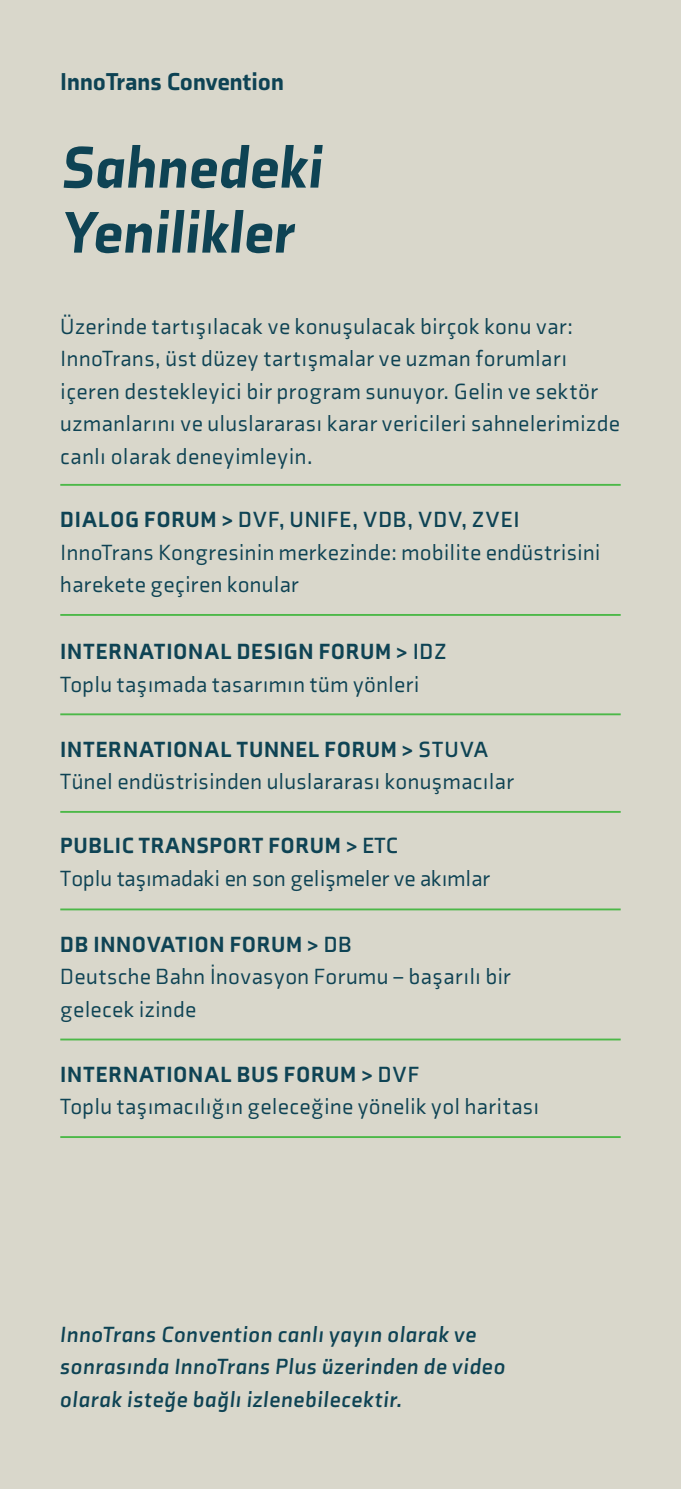
<style>
.page{position:relative;width:681px;height:1489px;background:#fff}
.page>*{position:absolute;margin:0;border:0;box-sizing:border-box;transform-origin:0 0}
.t1{font:italic 900 60px/65px "Axia";color:#0e4354}
.t2{font:900 25px "Axia";color:#0e4354}
.t3{font:22.5px/32.5px "Axia";letter-spacing:.02em;color:#0e4354}
.t4{font:italic 700 22.5px/32.5px "Axia";letter-spacing:.025em;color:#0e4354}
.t5{font:22.5px/32.5px "Axia";color:#0e4354}
.s1{font-weight:900}
.s2{font-weight:700}
</style>
<div class="page">
<div style="left:0;top:0;width:680px;height:1488px;background:#d9d7cb"></div>
<hr style="left:60px;top:484px;width:560px;height:2px;background:#4cb848">
<hr style="left:60px;top:614px;width:560px;height:2px;background:#4cb848">
<hr style="left:60px;top:713px;width:560px;height:2px;background:#4cb848">
<hr style="left:60px;top:811px;width:560px;height:1px;background:#4cb848">
<hr style="left:60px;top:908px;width:560px;height:2px;background:#4cb848">
<hr style="left:60px;top:1038px;width:560px;height:2px;background:#4cb848">
<hr style="left:60px;top:1136px;width:560px;height:1px;background:#4cb848">
<p class="t2" style="left:60px;top:66px;width:225px">InnoTrans Convention</p>
<h1 class="t1" style="left:60px;top:134px;width:263px">Sahnedeki<br>Yenilikler</h1>
<p class="t3" style="left:60px;top:310px;width:561px">Üzerinde tartışılacak ve konuşulacak birçok konu var:<br>InnoTrans, üst düzey tartışmalar ve uzman forumları içeren destekleyici bir program sunuyor. Gelin ve sektör uzmanlarını ve uluslararası karar vericileri sahnelerimizde canlı olarak deneyimleyin.</p>
<p class="t3" style="left:60px;top:503px;width:541px"><span class="s1">DIALOG FORUM</span> <span class="s2">&gt; DVF, UNIFE, VDB, VDV, ZVEI<br></span>InnoTrans Kongresinin merkezinde: mobilite endüstrisini harekete geçiren konular</p>
<p class="t3" style="left:60px;top:635px;width:387px"><span class="s1">INTERNATIONAL DESIGN FORUM</span> <span class="s2">&gt; IDZ<br></span>Toplu taşımada tasarımın tüm yönleri</p>
<p class="t3" style="left:60px;top:732px;width:454px"><span class="s1">INTERNATIONAL TUNNEL FORUM</span> <span class="s2">&gt; STUVA<br></span>Tünel endüstrisinden uluslararası konuşmacılar</p>
<p class="t5" style="left:60px;top:829px;width:431px"><span class="s1">PUBLIC TRANSPORT FORUM</span> <span class="s2">&gt; ETC<br></span>Toplu taşımadaki en son gelişmeler ve akımlar</p>
<p class="t3" style="left:60px;top:927px;width:451px"><span class="s1">DB INNOVATION FORUM</span> <span class="s2">&gt; DB<br></span>Deutsche Bahn İnovasyon Forumu – başarılı bir gelecek izinde</p>
<p class="t3" style="left:60px;top:1057px;width:480px"><span class="s1">INTERNATIONAL BUS FORUM</span> <span class="s2">&gt; DVF<br></span>Toplu taşımacılığın geleceğine yönelik yol haritası</p>
<p class="t4" style="left:60px;top:1317px;width:446px">InnoTrans Convention canlı yayın olarak ve sonrasında InnoTrans Plus üzerinden de video olarak isteğe bağlı izlenebilecektir.</p>
</div>
